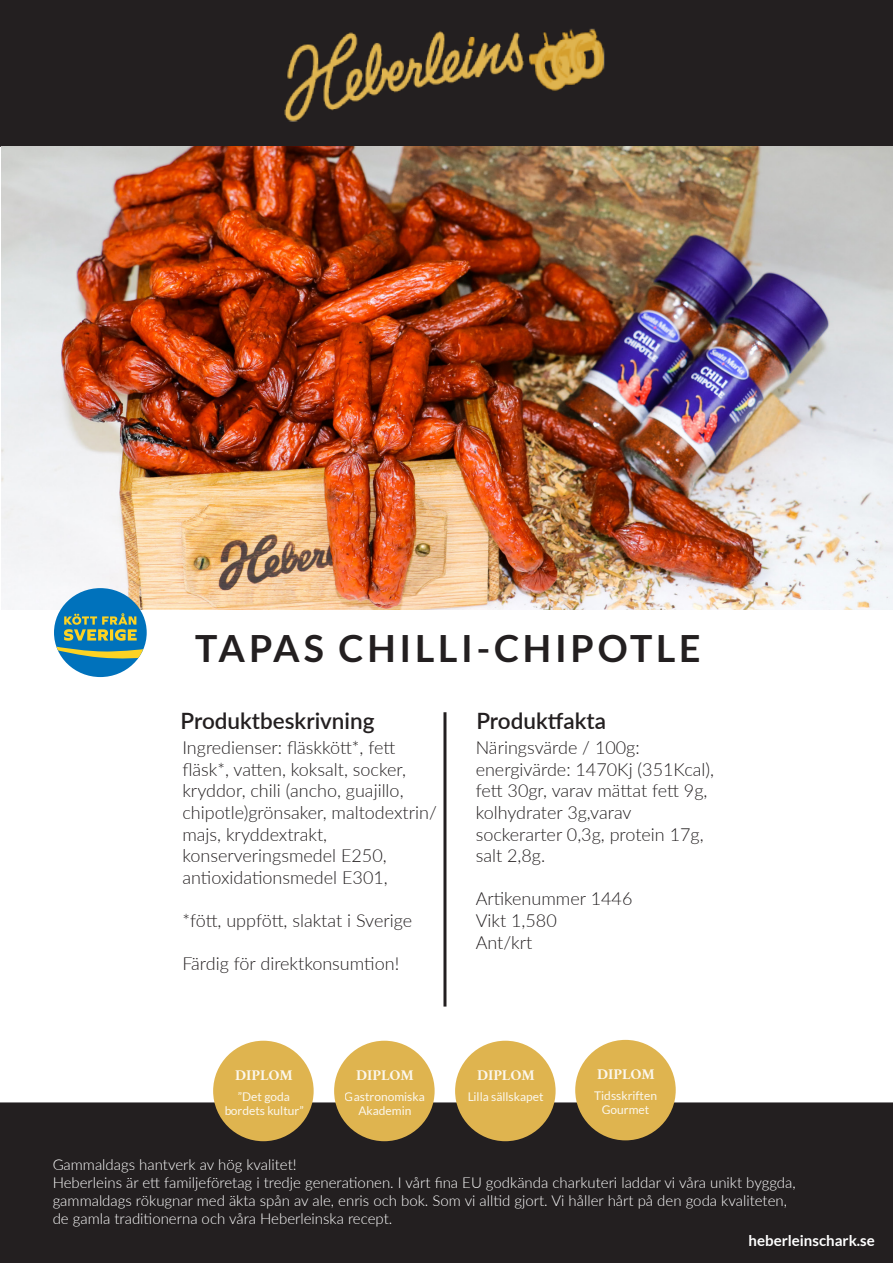
<style>
.page{position:relative;width:893px;height:1263px;background:#fff}
.page>*{position:absolute;margin:0;border:0;box-sizing:border-box;transform-origin:0 0}
.t1{font:700 37.5px "Lato";letter-spacing:.1em;color:#231f20}
.t2{font:600 22.5px "Lato";color:#231f20}
.t3{font:300 18px/21.6px "Lato";color:#231f20}
.t4{font:300 15px/18px "Lato";color:#fff}
.t5{font:700 15px "Amiri";color:#fff}
.t6{font:700 15px "Lato";color:#fff}
.t7{font:12px/14.4px "Lato";color:#fff;text-align:center}
</style>
<div class="page">
<div style="left:0;top:0;width:893px;height:147px;background:#231f20"></div>
<img style="left:284px;top:21px;width:323px;height:102px">
<hr style="left:443px;top:712px;width:3px;height:294px;background:#231f20">
<div style="left:1px;top:1103px;width:891px;height:159px;background:#231f20"></div>
<div style="left:0;top:1102px;width:893px;height:161px;border:2px solid #231f20"></div>
<img style="left:2px;top:147px;width:891px;height:463px">
<div style="left:54px;top:588px;width:93px;height:89px;background:#0072bc;border-radius:50%"></div>
<svg style="left:56px;top:613px;width:87px;height:46px"></svg>
<div style="left:575px;top:1040px;width:101px;height:100px;background:#dfb44f;border-radius:50%"></div>
<div style="left:455px;top:1041px;width:101px;height:100px;background:#dfb44f;border-radius:50%"></div>
<div style="left:334px;top:1041px;width:101px;height:100px;background:#dfb44f;border-radius:50%"></div>
<div style="left:213px;top:1041px;width:101px;height:100px;background:#dfb44f;border-radius:50%"></div>
<p class="t1" style="left:195px;top:626px;width:507px">TAPAS CHILLI-CHIPOTLE</p>
<p class="t2" style="left:181px;top:705px;width:195px">Produktbeskrivning</p>
<p class="t2" style="left:476px;top:705px;width:131px">Produktfakta</p>
<p class="t3" style="left:182px;top:736px;width:256px">Ingredienser: fläskkött*, fett fläsk*, vatten, koksalt, socker, kryddor, chili (ancho, guajillo, chipotle)grönsaker, maltodextrin/ majs, kryddextrakt,</p>
<p class="t3" style="left:182px;top:844px;width:206px">konserveringsmedel E250,</p>
<p class="t3" style="left:182px;top:866px;width:207px">antioxidationsmedel E301,</p>
<p class="t3" style="left:182px;top:909px;width:231px">*fött, uppfött, slaktat i Sverige</p>
<p class="t3" style="left:182px;top:952px;width:218px">Färdig för direktkonsumtion!</p>
<p class="t3" style="left:476px;top:736px;width:166px">Näringsvärde / 100g:</p>
<p class="t3" style="left:476px;top:758px;width:240px">energivärde: 1470Kj (351Kcal), fett 30gr, varav mättat fett 9g, kolhydrater 3g,varav</p>
<p class="t3" style="left:476px;top:823px;width:230px">sockerarter 0,3g, protein 17g, salt 2,8g.</p>
<p class="t3" style="left:476px;top:887px;width:158px">Artikenummer 1446</p>
<p class="t3" style="left:476px;top:909px;width:83px">Vikt 1,580</p>
<p class="t3" style="left:476px;top:931px;width:58px">Ant/krt</p>
<p class="t5" style="left:235px;top:1066px;width:59px">DIPLOM</p>
<p class="t7" style="left:224px;top:1089px;width:81px">”Det goda bordets kultur”</p>
<p class="t5" style="left:356px;top:1066px;width:59px">DIPLOM</p>
<p class="t7" style="left:345px;top:1089px;width:81px">Gastronomiska<br>Akademin</p>
<p class="t5" style="left:477px;top:1066px;width:59px">DIPLOM</p>
<p class="t7" style="left:467px;top:1089px;width:78px">Lilla sällskapet</p>
<p class="t5" style="left:597px;top:1065px;width:59px">DIPLOM</p>
<p class="t7" style="left:594px;top:1088px;width:64px">Tidsskriften<br>Gourmet</p>
<p class="t4" style="left:53px;top:1155px;width:745px">Gammaldags hantverk av hög kvalitet!<br>Heberleins är ett familjeföretag i tredje generationen. I vårt fina EU godkända charkuteri laddar vi våra unikt byggda,</p>
<p class="t4" style="left:53px;top:1191px;width:736px">gammaldags rökugnar med äkta spån av ale, enris och bok. Som vi alltid gjort. Vi håller hårt på den goda kvaliteten,</p>
<p class="t4" style="left:53px;top:1209px;width:341px">de gamla traditionerna och våra Heberleinska recept.</p>
<p class="t6" style="left:749px;top:1232px;width:128px">heberleinschark.se</p>
</div>
